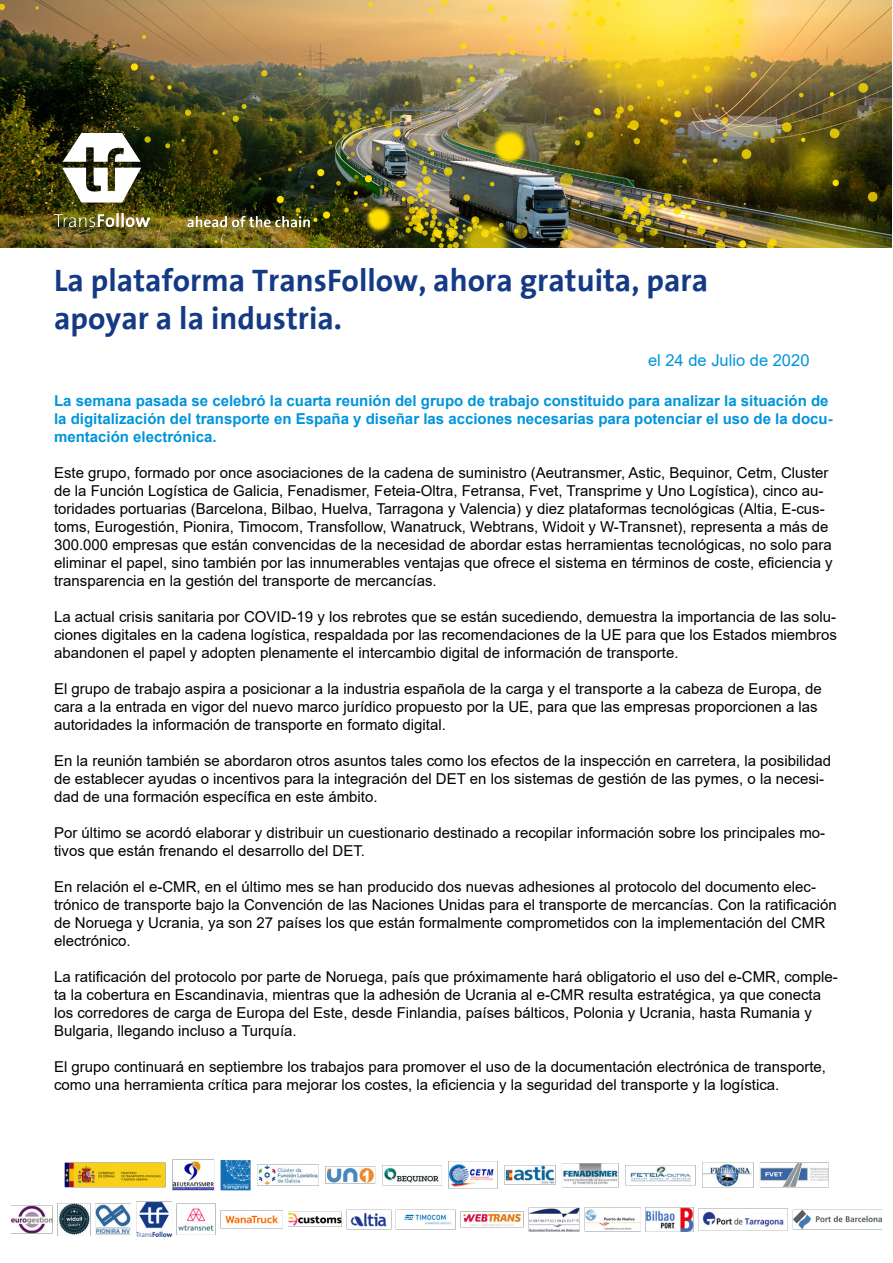
<style>
.page{position:relative;width:893px;height:1263px;background:#fff}
.page>*{position:absolute;margin:0;border:0;box-sizing:border-box;transform-origin:0 0}
.t1{font:700 31.5px/37.8px "The Sans";color:#143a84}
.t2{font:16.5px "Arial";color:#0095db}
.t3{font:15px/18px "Arial";color:#000}
.t4{font:700 15px/18px "Arial";color:#0095db}
</style>
<div class="page">
<img style="left:0;top:0;width:891px;height:247px">
<img style="left:54px;top:134px;width:96px;height:92px">
<img style="left:167px;top:164px;width:164px;height:84px">
<img style="left:11px;top:1159px;width:871px;height:77px">
<h1 class="t1" style="left:54px;top:261px;width:656px">La plataforma TransFollow, ahora gratuita, para apoyar a la industria.</h1>
<p class="t2" style="left:648px;top:348px;width:163px">el 24 de Julio de 2020</p>
<p class="t4" style="left:54px;top:392px;width:780px">La semana pasada se celebró la cuarta reunión del grupo de trabajo constituido para analizar la situación de la digitalización del transporte en España y diseñar las acciones necesarias para potenciar el uso de la docu&shy;mentación electrónica.</p>
<p class="t3" style="left:54px;top:464px;width:780px">Este grupo, formado por once asociaciones de la cadena de suministro (Aeutransmer, Astic, Bequinor, Cetm, Cluster de la Función Logística de Galicia, Fenadismer, Feteia-Oltra, Fetransa, Fvet, Transprime y Uno Logística), cinco au&shy;toridades portuarias (Barcelona, Bilbao, Huelva, Tarragona y Valencia) y diez plataformas tecnológicas (Altia, E-cus&shy;toms, Eurogestión, Pionira, Timocom, Transfollow, Wanatruck, Webtrans, Widoit y W-Transnet), representa a más de 300.000 empresas que están convencidas de la necesidad de abordar estas herramientas tecnológicas, no solo para eliminar el papel, sino también por las innumerables ventajas que ofrece el sistema en términos de coste, eficiencia y transparencia en la gestión del transporte de mercancías.</p>
<p class="t3" style="left:54px;top:608px;width:784px;text-align:justify">La actual crisis sanitaria por COVID-19 y los rebrotes que se están sucediendo, demuestra la importancia de las solu&shy;ciones digitales en la cadena logística, respaldada por las recomendaciones de la UE para que los Estados miembros abandonen el papel y adopten plenamente el intercambio digital de información de transporte.</p>
<p class="t3" style="left:54px;top:680px;width:769px">El grupo de trabajo aspira a posicionar a la industria española de la carga y el transporte a la cabeza de Europa, de cara a la entrada en vigor del nuevo marco jurídico propuesto por la UE, para que las empresas proporcionen a las autoridades la información de transporte en formato digital.</p>
<p class="t3" style="left:54px;top:752px;width:779px">En la reunión también se abordaron otros asuntos tales como los efectos de la inspección en carretera, la posibilidad de establecer ayudas o incentivos para la integración del DET en los sistemas de gestión de las pymes, o la necesi&shy;dad de una formación específica en este ámbito.</p>
<p class="t3" style="left:54px;top:824px;width:773px">Por último se acordó elaborar y distribuir un cuestionario destinado a recopilar información sobre los principales mo&shy;tivos que están frenando el desarrollo del DET.</p>
<p class="t3" style="left:54px;top:878px;width:784px">En relación el e-CMR, en el último mes se han producido dos nuevas adhesiones al protocolo del documento elec&shy;trónico de transporte bajo la Convención de las Naciones Unidas para el transporte de mercancías. Con la ratificación de Noruega y Ucrania, ya son 27 países los que están formalmente comprometidos con la implementación del CMR electrónico.</p>
<p class="t3" style="left:54px;top:968px;width:785px">La ratificación del protocolo por parte de Noruega, país que próximamente hará obligatorio el uso del e-CMR, comple&shy;ta la cobertura en Escandinavia, mientras que la adhesión de Ucrania al e-CMR resulta estratégica, ya que conecta los corredores de carga de Europa del Este, desde Finlandia, países bálticos, Polonia y Ucrania, hasta Rumania y Bulgaria, llegando incluso a Turquía.</p>
<p class="t3" style="left:54px;top:1058px;width:774px">El grupo continuará en septiembre los trabajos para promover el uso de la documentación electrónica de transporte, como una herramienta crítica para mejorar los costes, la eficiencia y la seguridad del transporte y la logística.</p>
</div>
